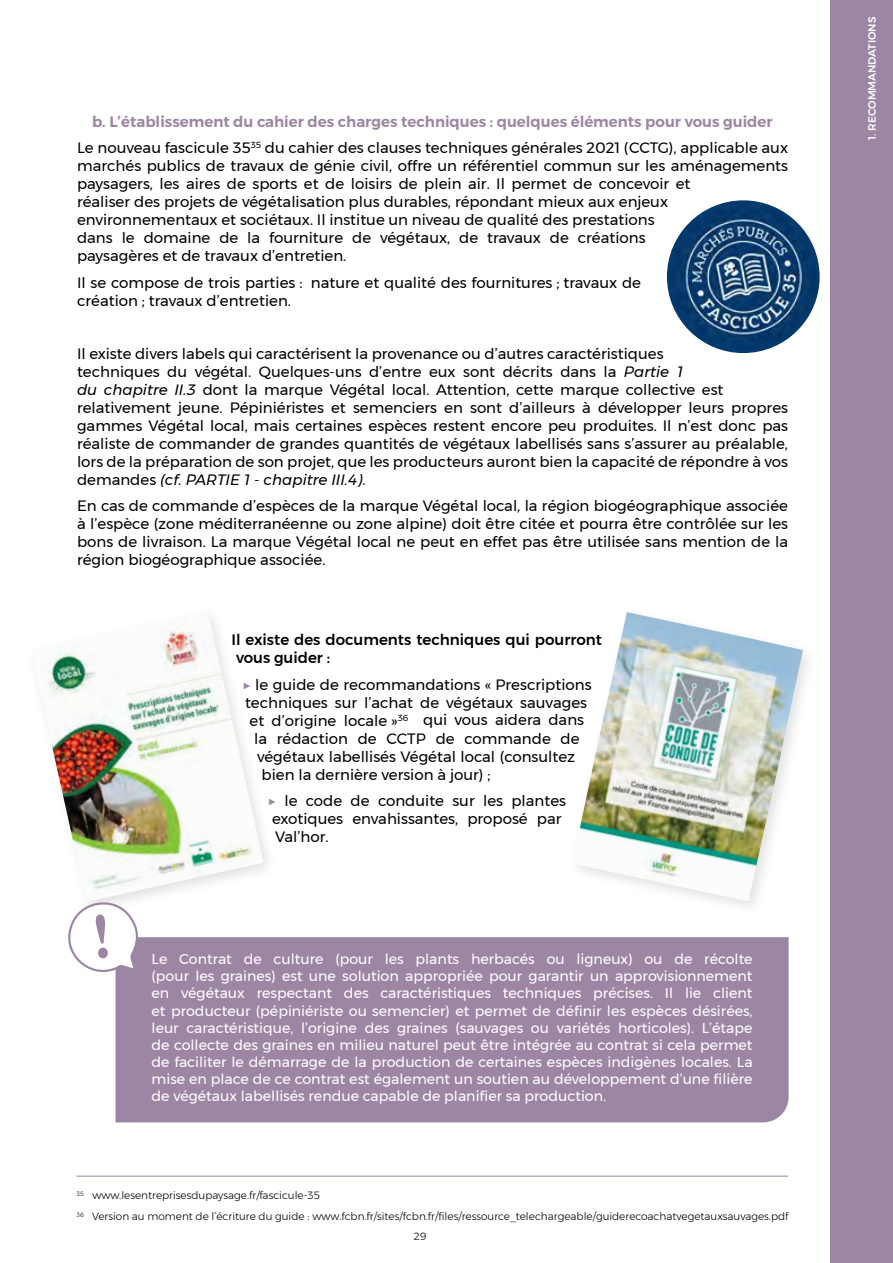
<style>
.page{position:relative;width:893px;height:1263px;background:#fff}
.page>*{position:absolute;margin:0;border:0;box-sizing:border-box;transform-origin:0 0}
.t1{font:15px/18px "Montserrat";color:#000}
.t2{font:500 15px/18px "Montserrat";color:#000}
.t3{font:14.25px/17.1px "Montserrat";color:#fff;text-align:justify}
.t4{font:300 10.5px/21.1px "Montserrat";color:#000}
.t5{font:500 10.5px "Montserrat";color:#fff}
.s1{font-weight:600;color:#9d86a4}
.s2{font-style:italic}
.s3{font-weight:500;color:#9d86a4}
</style>
<div class="page">
<div style="left:831px;top:0;width:62px;height:1263px;background:#9d86a4"></div>
<hr style="left:77px;top:1176px;width:711px;height:1px;background:#9d86a4">
<img style="left:48px;top:617px;width:215px;height:280px">
<img style="left:577px;top:612px;width:226px;height:289px">
<img style="left:667px;top:200px;width:153px;height:153px;border-radius:76px">
<div style="left:116px;top:937px;width:673px;height:185px;background:#9d86a4"></div>
<svg style="left:62px;top:894px;width:80px;height:84px"></svg>
<div style="left:98px;top:947px;width:10px;height:11px;background:#9d86a4;border-radius:50%"></div>
<p class="t1" style="left:77px;top:108px;width:713px;line-height:26.5px;text-align:center"><span class="s1">b. L’établissement du cahier des charges techniques : quelques éléments pour vous guider<br></span>Le nouveau fascicule 35<sup>35</sup> du cahier des clauses techniques générales 2021 (CCTG), applicable aux</p>
<p class="t1" style="left:77px;top:157px;width:713px">marchés publics de travaux de génie civil, offre un référentiel commun sur les aménagements paysagers, les aires de sports et de loisirs de plein air. Il permet de concevoir et<br>réaliser des projets de végétalisation plus durables, répondant mieux aux enjeux environnementaux et sociétaux. Il institue un niveau de qualité des prestations<br>dans le domaine de la fourniture de végétaux, de travaux de créations<br>paysagères et de travaux d’entretien.</p>
<p class="t1" style="left:77px;top:273px;width:565px">Il se compose de trois parties : nature et qualité des fournitures ; travaux de création ; travaux d’entretien.</p>
<p class="t1" style="left:77px;top:344px;width:713px">Il existe divers labels qui caractérisent la provenance ou d’autres caractéristiques<br>techniques du végétal. Quelques-uns d’entre eux sont décrits dans la <span class="s2">Partie 1<br>du chapitre II.3</span> dont la marque Végétal local. Attention, cette marque collective est relativement jeune. Pépiniéristes et semenciers en sont d’ailleurs à développer leurs propres gammes Végétal local, mais certaines espèces restent encore peu produites. Il n’est donc pas réaliste de commander de grandes quantités de végétaux labellisés sans s’assurer au préalable, lors de la préparation de son projet, que les producteurs auront bien la capacité de répondre à vos demandes <span class="s2">(cf. PARTIE 1 - chapitre III.4)</span>.</p>
<p class="t1" style="left:77px;top:497px;width:713px;text-align:justify">En cas de commande d’espèces de la marque Végétal local, la région biogéographique associée à l’espèce (zone méditerranéenne ou zone alpine) doit être citée et pourra être contrôlée sur les bons de livraison. La marque Végétal local ne peut en effet pas être utilisée sans mention de la région biogéographique associée.</p>
<p class="t2" style="left:236px;top:631px;width:368px;text-indent:-4px">Il existe des documents techniques qui pourront vous guider :</p>
<p class="t1" style="left:242px;top:675px;width:351px"><span class="s3">▶</span> le guide de recommandations « Prescriptions</p>
<p class="t1" style="left:245px;top:693px;width:343px">techniques sur l’achat de végétaux sauvages</p>
<p class="t1" style="left:250px;top:711px;width:336px">et d’origine locale »<sup>36</sup> qui vous aidera dans</p>
<p class="t1" style="left:254px;top:729px;width:327px">la rédaction de CCTP de commande de</p>
<p class="t1" style="left:257px;top:747px;width:319px">végétaux labellisés Végétal local (consultez</p>
<p class="t1" style="left:262px;top:765px;width:230px">bien la dernière version à jour) ;</p>
<p class="t1" style="left:272px;top:791px;width:295px;text-indent:-4px"><span class="s3">▶</span> le code de conduite sur les plantes exotiques envahissantes, proposé par<br>Val’hor.</p>
<p class="t3" style="left:152px;top:950px;width:602px">Le Contrat de culture (pour les plants herbacés ou ligneux) ou de récolte (pour les graines) est une solution appropriée pour garantir un approvisionnement en végétaux respectant des caractéristiques techniques précises. Il lie client et producteur (pépiniériste ou semencier) et permet de définir les espèces désirées, leur caractéristique, l’origine des graines (sauvages ou variétés horticoles). L’étape de collecte des graines en milieu naturel peut être intégrée au contrat si cela permet de faciliter le démarrage de la production de certaines espèces indigènes locales. La mise en place de ce contrat est également un soutien au développement d’une filière de végétaux labellisés rendue capable de planifier sa production.</p>
<p class="t4" style="left:77px;top:1185px;width:714px"><sup>35</sup> www.lesentreprisesdupaysage.fr/fascicule-35<br><sup>36</sup> Version au moment de l’écriture du guide : www.fcbn.fr/sites/fcbn.fr/files/ressource_telechargeable/guiderecoachatvegetauxsauvages.pdf</p>
<p class="t4" style="left:414px;top:1226px;width:14px">29</p>
<p class="t5" style="left:864px;top:140px;width:124px;rotate:-90deg">1. RECOMMANDATIONS</p>
</div>
